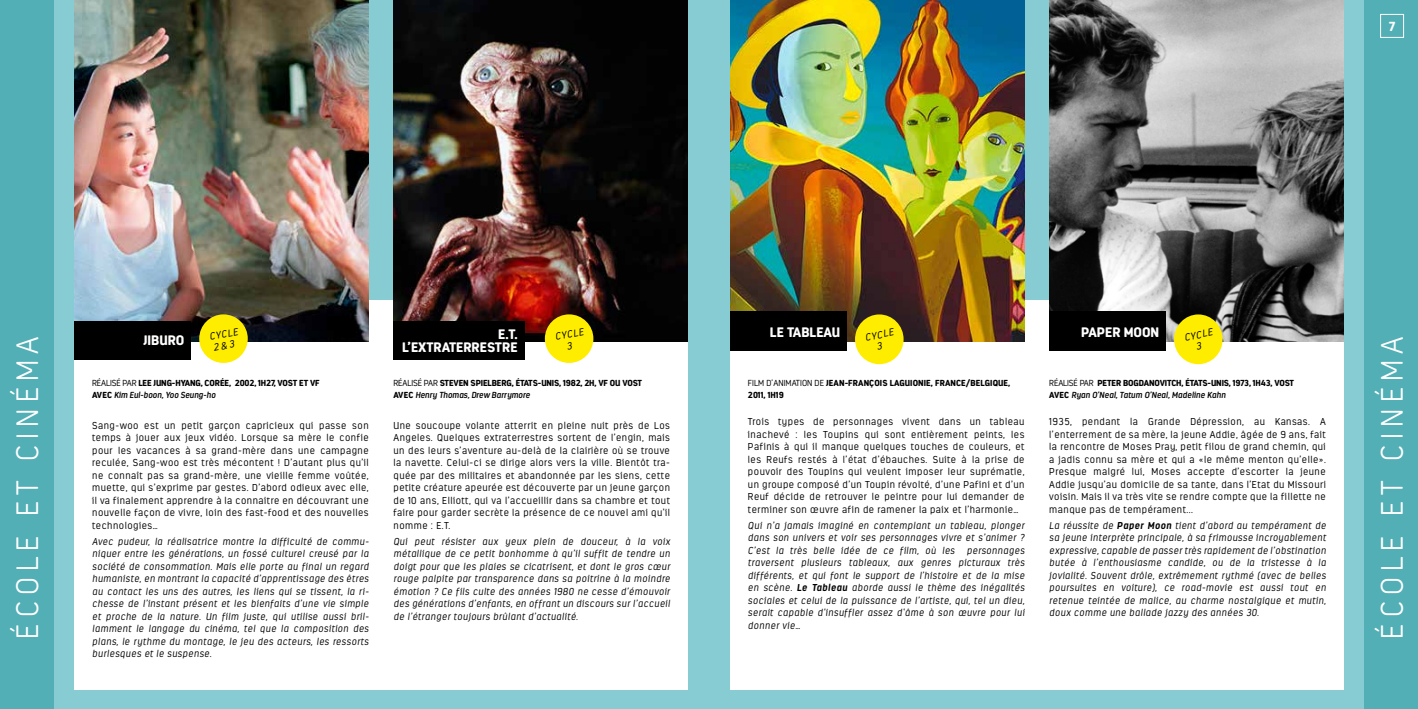
<style>
.page{position:relative;width:1418px;height:709px;background:#fff}
.page>*{position:absolute;margin:0;border:0;box-sizing:border-box;transform-origin:0 0}
.t1{font:200 30.88px "Estandar Rounded";letter-spacing:.2em;color:#fff}
.t2{font:900 13.75px/13.8px "Estandar Rounded";color:#fff;text-align:right}
.t3{font:900 13.12px "Estandar Rounded";color:#fff}
.t4{font:italic 300 10px/12.5px "Estandar Rounded";letter-spacing:.05em;color:#000;text-align:justify}
.t5{font:300 10px/12.5px "Estandar Rounded";letter-spacing:.05em;color:#000;text-align:justify}
.t6{font:italic 300 10px/11.2px "Estandar Rounded";color:#000;text-align:center}
.t7{font:900 8.75px/11.2px "Estandar Rounded";letter-spacing:-.01em;color:#000}
.t8{font:900 8.75px/11.2px "Estandar Rounded";letter-spacing:.01em;color:#000}
.s1{font-weight:300}
.s2{font-weight:600;font-style:italic}
.s3{font-weight:700}
</style>
<div class="page">
<div style="left:709px;top:0;width:708px;height:709px;background:#88ccd3"></div>
<div style="left:0;top:0;width:709px;height:709px;background:#88ccd3"></div>
<div style="left:730px;top:299px;width:613px;height:390px;background:#fff"></div>
<img style="left:730px;top:0;width:294px;height:341px">
<img style="left:1049px;top:0;width:294px;height:341px">
<div style="left:730px;top:311px;width:117px;height:40px;background:#000"></div>
<div style="left:855px;top:314px;width:48px;height:50px;background:#ffed00;border-radius:50%"></div>
<div style="left:1049px;top:311px;width:117px;height:40px;background:#000"></div>
<div style="left:1174px;top:314px;width:48px;height:50px;background:#ffed00;border-radius:50%"></div>
<div style="left:74px;top:299px;width:613px;height:390px;background:#fff"></div>
<img style="left:74px;top:0;width:295px;height:341px">
<img style="left:393px;top:0;width:294px;height:341px">
<div style="left:74px;top:321px;width:117px;height:39px;background:#000"></div>
<div style="left:199px;top:314px;width:49px;height:49px;background:#ffed00;border-radius:50%"></div>
<div style="left:393px;top:321px;width:131px;height:39px;background:#000"></div>
<div style="left:545px;top:314px;width:48px;height:49px;background:#ffed00;border-radius:50%"></div>
<div style="left:1364px;top:0;width:53px;height:709px;background:#52afb6"></div>
<div style="left:1380px;top:14px;width:23px;height:24px;border:1px solid #fff"></div>
<div style="left:0;top:0;width:53px;height:709px;background:#52afb6"></div>
<h3 class="t3" style="left:1388px;top:18px;width:8px">7</h3>
<h1 class="t1" style="left:10px;top:638px;width:303px;rotate:-90deg">ÉCOLE ET CINÉMA</h1>
<h2 class="t2" style="left:770px;top:325px;width:72px">LE TABLEAU</h2>
<p class="t6" style="left:864px;top:332px;width:30px;rotate:-12deg">CYCLE<br>3</p>
<h2 class="t2" style="left:1081px;top:325px;width:80px">PAPER MOON</h2>
<p class="t6" style="left:1183px;top:332px;width:30px;rotate:-12deg">CYCLE<br>3</p>
<h2 class="t2" style="left:143px;top:334px;width:42px">JIBURO</h2>
<p class="t6" style="left:208px;top:331px;width:30px;text-align:left;rotate:-12deg">CYCLE<br>2 &amp; 3</p>
<h2 class="t2" style="left:402px;top:327px;width:117px">E.T.<br>L’EXTRATERRESTRE</h2>
<p class="t6" style="left:554px;top:331px;width:30px;rotate:-12deg">CYCLE<br>3</p>
<h1 class="t1" style="left:1374px;top:638px;width:303px;rotate:-90deg">ÉCOLE ET CINÉMA</h1>
<p class="t7" style="left:92px;top:378px;width:229px"><span class="s1">RÉALISÉ PAR</span> LEE JUNG-HYANG, CORÉE, 2002, 1H27, VOST ET VF<br>AVEC <span class="s2">Kim Eul-boon, Yoo Seung-ho</span></p>
<p class="t5" style="left:92px;top:419px;width:278px">Sang-woo est un petit garçon capricieux qui passe son temps à jouer aux jeux vidéo. Lorsque sa mère le confie pour les vacances à sa grand-mère dans une campagne reculée, Sang-woo est très mécontent ! D’autant plus qu’il ne connaît pas sa grand-mère, une vieille femme voûtée, muette, qui s’exprime par gestes. D’abord odieux avec elle, il va finalement apprendre à la connaitre en découvrant une nouvelle façon de vivre, loin des fast-food et des nouvelles technologies…</p>
<p class="t4" style="left:92px;top:535px;width:278px">Avec pudeur, la réalisatrice montre la difficulté de commu&shy;niquer entre les générations, un fossé culturel creusé par la société de consommation. Mais elle porte au final un regard humaniste, en montrant la capacité d’apprentissage des êtres au contact les uns des autres, les liens qui se tissent, la ri&shy;chesse de l’instant présent et les bienfaits d’une vie simple et proche de la nature. Un film juste, qui utilise aussi bril&shy;lamment le langage du cinéma, tel que la composition des plans, le rythme du montage, le jeu des acteurs, les ressorts burlesques et le suspense.</p>
<p class="t7" style="left:393px;top:378px;width:250px"><span class="s1">RÉALISÉ PAR</span> STEVEN SPIELBERG, ÉTATS-UNIS, 1982, 2H, VF OU VOST<br>AVEC <span class="s2">Henry Thomas, Drew Barrymore</span></p>
<p class="t5" style="left:393px;top:419px;width:278px">Une soucoupe volante atterrit en pleine nuit près de Los Angeles. Quelques extraterrestres sortent de l’engin, mais un des leurs s’aventure au-delà de la clairière où se trouve la navette. Celui-ci se dirige alors vers la ville. Bientôt tra&shy;quée par des militaires et abandonnée par les siens, cette petite créature apeurée est découverte par un jeune garçon de 10 ans, Elliott, qui va l’accueillir dans sa chambre et tout faire pour garder secrète la présence de ce nouvel ami qu’il nomme : E.T.</p>
<p class="t4" style="left:393px;top:535px;width:278px">Qui peut résister aux yeux plein de douceur, à la voix métallique de ce petit bonhomme à qu’il suffit de tendre un doigt pour que les plaies se cicatrisent, et dont le gros cœur rouge palpite par transparence dans sa poitrine à la moindre émotion ? Ce fils culte des années 1980 ne cesse d’émouvoir des générations d’enfants, en offrant un discours sur l’accueil de l’étranger toujours brûlant d’actualité.</p>
<p class="t7" style="left:1049px;top:378px;width:246px"><span class="s1">RÉALISÉ PAR</span> PETER BOGDANOVITCH, ÉTATS-UNIS, 1973, 1H43, VOST<br>AVEC <span class="s2">Ryan O’Neal, Tatum O’Neal, Madeline Kahn</span></p>
<p class="t5" style="left:1049px;top:415px;width:278px">1935, pendant la Grande Dépression, au Kansas. A l’enterrement de sa mère, la jeune Addie, âgée de 9 ans, fait la rencontre de Moses Pray, petit filou de grand chemin, qui a jadis connu sa mère et qui a «le même menton qu’elle».<br>Presque malgré lui, Moses accepte d’escorter la jeune Addie jusqu’au domicile de sa tante, dans l’Etat du Missouri voisin. Mais il va très vite se rendre compte que la fillette ne manque pas de tempérament...</p>
<p class="t4" style="left:1049px;top:519px;width:278px">La réussite de <span class="s3">Paper Moon</span> tient d’abord au tempérament de sa jeune interprète principale, à sa frimousse incroyablement expressive, capable de passer très rapidement de l’obstination butée à l’enthousiasme candide, ou de la tristesse à la jovialité. Souvent drôle, extrêmement rythmé (avec de belles poursuites en voiture), ce road-movie est aussi tout en retenue teintée de malice, au charme nostalgique et mutin, doux comme une ballade jazzy des années 30.</p>
<p class="t8" style="left:748px;top:378px;width:264px"><span class="s1">FILM D’ANIMATION DE</span> JEAN-FRANÇOIS LAGUIONIE, FRANCE/BELGIQUE,<br>2011, 1H19</p>
<p class="t5" style="left:748px;top:415px;width:278px">Trois types de personnages vivent dans un tableau inachevé : les Toupins qui sont entièrement peints, les Pafinis à qui il manque quelques touches de couleurs, et les Reufs restés à l’état d’ébauches. Suite à la prise de pouvoir des Toupins qui veulent imposer leur suprématie, un groupe composé d’un Toupin révolté, d’une Pafini et d’un Reuf décide de retrouver le peintre pour lui demander de terminer son œuvre afin de ramener la paix et l’harmonie…</p>
<p class="t4" style="left:748px;top:519px;width:278px">Qui n’a jamais imaginé en contemplant un tableau, plonger dans son univers et voir ses personnages vivre et s’animer ?<br>C’est la très belle idée de ce film, où les personnages traversent plusieurs tableaux, aux genres picturaux très différents, et qui font le support de l’histoire et de la mise en scène. <span class="s3">Le Tableau</span> aborde aussi le thème des inégalités sociales et celui de la puissance de l’artiste, qui, tel un dieu, serait capable d’insuffler assez d‘âme à son œuvre pour lui donner vie…</p>
</div>
